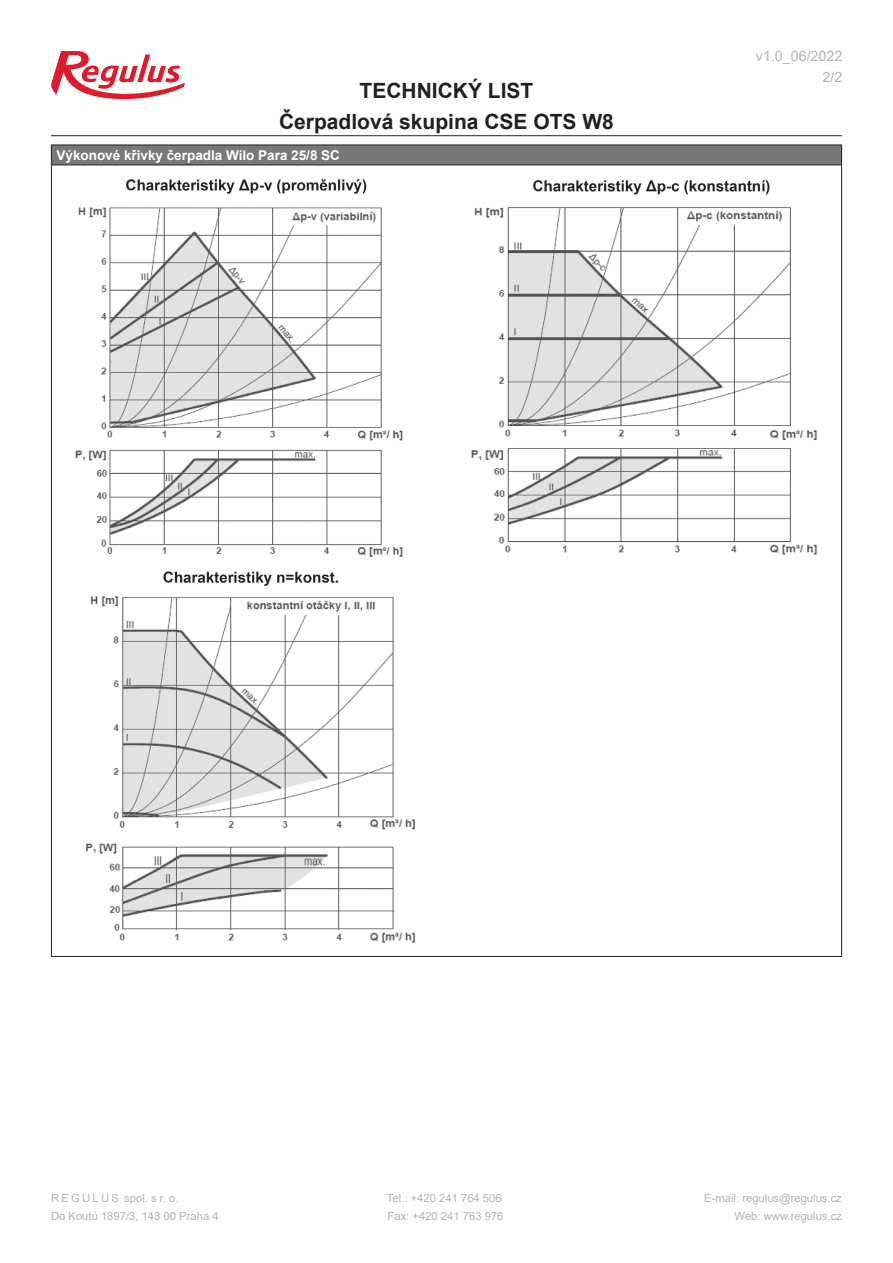
<style>
.page{position:relative;width:893px;height:1263px;background:#fff}
.page>*{position:absolute;margin:0;border:0;box-sizing:border-box;transform-origin:0 0}
.t1{font:700 21px/30.8px "Arial";color:#231f20;text-align:center}
.t2{font:14.25px/21px "Arial";color:#b2b3b7;text-align:right}
.t3{font:700 13.5px "Arial";color:#fff}
.t4{font:11.25px "Arial";color:#b2b3b7}
.t5{font:11.25px "Arial";letter-spacing:.2em;color:#b2b3b7}
</style>
<div class="page">
<svg style="left:51px;top:51px;width:134px;height:48px"></svg>
<hr style="left:51px;top:135px;width:791px;height:1px;background:#231f20">
<div style="left:51px;top:145px;width:791px;height:20px;background:#76787b"></div>
<svg style="left:841px;top:146px;width:1px;height:19px"></svg>
<hr style="left:51px;top:145px;width:791px;height:1px;background:#231f20">
<svg style="left:51px;top:145px;width:1px;height:20px"></svg>
<hr style="left:51px;top:165px;width:791px;height:1px;background:#231f20">
<hr style="left:51px;top:165px;width:1px;height:791px;background:#231f20">
<hr style="left:51px;top:956px;width:791px;height:1px;background:#231f20">
<hr style="left:841px;top:165px;width:1px;height:791px;background:#231f20">
<img style="left:75px;top:179px;width:743px;height:764px">
<h1 class="t1" style="left:279px;top:76px;width:336px">TECHNICKÝ LIST<br>Čerpadlová skupina CSE OTS W8</h1>
<p class="t3" style="left:57px;top:146px;width:285px">Výkonové křivky čerpadla Wilo Para 25/8 SC</p>
<p class="t2" style="left:756px;top:46px;width:88px">v1.0_06/2022<br>2/2</p>
<p class="t5" style="left:51px;top:1190px;width:129px">REGULUS spol. s r. o.</p>
<p class="t4" style="left:387px;top:1190px;width:116px">Tel.: +420 241 764 506</p>
<p class="t4" style="left:704px;top:1190px;width:139px">E-mail: regulus@regulus.cz</p>
<p class="t4" style="left:51px;top:1209px;width:169px">Do Koutů 1897/3, 143 00 Praha 4</p>
<p class="t4" style="left:388px;top:1209px;width:118px">Fax: +420 241 763 976</p>
<p class="t4" style="left:735px;top:1209px;width:109px">Web: www.regulus.cz</p>
</div>
